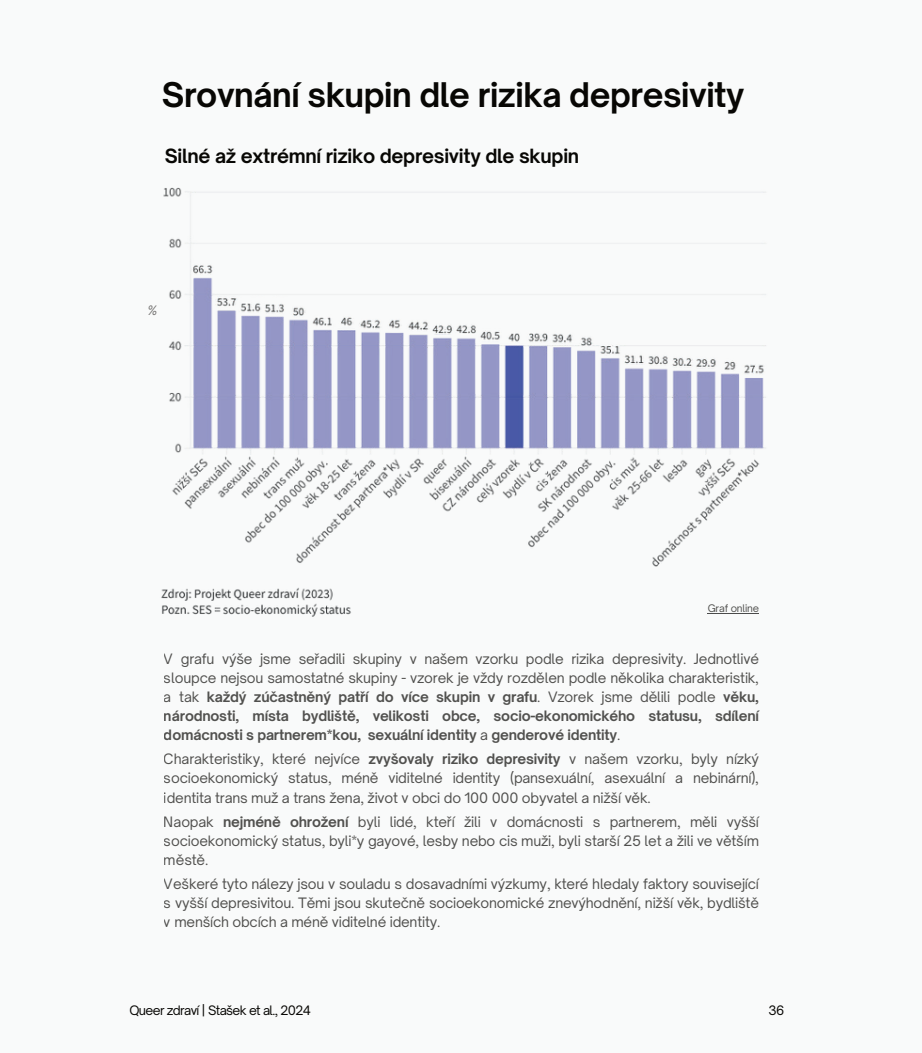
<style>
.page{position:relative;width:922px;height:1053px;background:#fff}
.page>*{position:absolute;margin:0;border:0;box-sizing:border-box;transform-origin:0 0}
.t1{font:700 32.5px "Open Sauce One";letter-spacing:-.015em;color:#080704}
.t2{font:700 18.75px "Open Sauce One";letter-spacing:-.015em;color:#080704}
.t3{font:13.75px/19px "Open Sauce One";letter-spacing:-.015em;color:#080704;text-align:justify}
.t4{font:12.5px "Open Sauce One";letter-spacing:-.05em;color:#080704}
.t5{font:italic 12.5px "Open Sauce One";color:#757372}
.t6{font:10px "Open Sauce One";letter-spacing:-.015em;color:#080704}
.s1{font-weight:700}
</style>
<div class="page">
<div style="left:0;top:0;width:921px;height:1053px;background:#f9fafa"></div>
<img style="left:161px;top:187px;width:605px;height:430px">
<hr style="left:707px;top:613px;width:52px;height:1px;background:#000">
<h1 class="t1" style="left:162px;top:73px;width:584px">Srovnání skupin dle rizika depresivity</h1>
<h2 class="t2" style="left:165px;top:143px;width:416px">Silné až extrémní riziko depresivity dle skupin</h2>
<p class="t5" style="left:147px;top:302px;width:11px">%</p>
<p class="t6" style="left:707px;top:602px;width:53px">Graf online</p>
<p class="t3" style="left:164px;top:649px;width:596px">V grafu výše jsme seřadili skupiny v našem vzorku podle rizika depresivity. Jednotlivé sloupce nejsou samostatné skupiny - vzorek je vždy rozdělen podle několika charakteristik, a tak <span class="s1">každý zúčastněný patří do více skupin v grafu</span>. Vzorek jsme dělili podle <span class="s1">věku, národnosti, místa bydliště, velikosti obce, socio-ekonomického statusu, sdílení domácnosti s partnerem*kou, sexuální identity</span> a <span class="s1">genderové identity</span>.</p>
<p class="t3" style="left:164px;top:749px;width:596px">Charakteristiky, které nejvíce <span class="s1">zvyšovaly riziko depresivity</span> v našem vzorku, byly nízký socioekonomický status, méně viditelné identity (pansexuální, asexuální a nebinární), identita trans muž a trans žena, život v obci do 100 000 obyvatel a nižší věk.</p>
<p class="t3" style="left:164px;top:812px;width:596px">Naopak <span class="s1">nejméně ohrožení</span> byli lidé, kteří žili v domácnosti s partnerem, měli vyšší socioekonomický status, byli*y gayové, lesby nebo cis muži, byli starší 25 let a žili ve větším městě.</p>
<p class="t3" style="left:164px;top:874px;width:596px">Veškeré tyto nálezy jsou v souladu s dosavadními výzkumy, které hledaly faktory související s vyšší depresivitou. Těmi jsou skutečně socioekonomické znevýhodnění, nižší věk, bydliště v menších obcích a méně viditelné identity.</p>
<p class="t4" style="left:129px;top:1002px;width:183px">Queer zdraví | Stašek et al., 2024</p>
<p class="t4" style="left:768px;top:1002px;width:17px">36</p>
</div>
